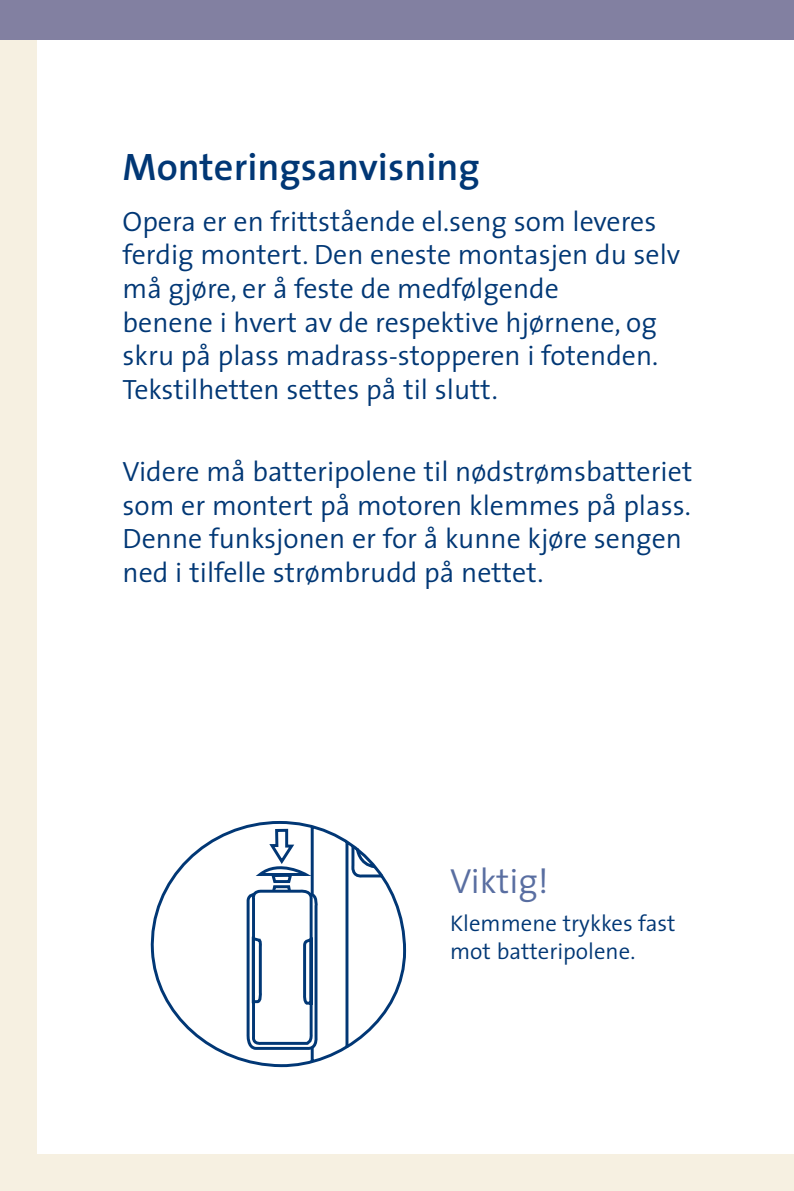
<style>
.page{position:relative;width:794px;height:1191px;background:#f6f0e1}
.page>*{position:absolute;margin:0;border:0;box-sizing:border-box;transform-origin:0 0}
.Head{font:600 38.5px "The Sans";color:#013775}
.t1{font:300 35px "The Sans";color:#596ea1}
.t2{font:300 28px/33.6px "The Sans";color:#013775}
.Billedtekst{font:300 22.75px/28px "The Sans";color:#013775}
</style>
<div class="page">
<div style="left:38px;top:38px;width:756px;height:1115px;background:#fff"></div>
<div style="left:0;top:0;width:794px;height:40px;background:#8280a1"></div>
<svg style="left:151px;top:821px;width:255px;height:246px"></svg>
<svg style="left:245px;top:872px;width:74px;height:179px"></svg>
<p class="Head" style="left:123px;top:135px;width:359px">Monteringsanvisning</p>
<p class="t2" style="left:123px;top:204px;width:535px">Opera er en frittstående el.seng som leveres</p>
<p class="t2" style="left:123px;top:237px;width:559px">ferdig montert. Den eneste montasjen du selv</p>
<p class="t2" style="left:123px;top:271px;width:438px">må gjøre, er å feste de medfølgende</p>
<p class="t2" style="left:123px;top:304px;width:536px">benene i hvert av de respektive hjørnene, og</p>
<p class="t2" style="left:123px;top:338px;width:537px">skru på plass madrass-stopperen i fotenden.</p>
<p class="t2" style="left:123px;top:372px;width:377px">Tekstilhetten settes på til slutt.</p>
<p class="t2" style="left:123px;top:454px;width:571px">Videre må batteripolene til nødstrømsbatteriet som er montert på motoren klemmes på plass.<br>Denne funksjonen er for å kunne kjøre sengen ned i tilfelle strømbrudd på nettet.</p>
<p class="t1" style="left:450px;top:851px;width:100px">Viktig!</p>
<p class="Billedtekst" style="left:450px;top:908px;width:227px">Klemmene trykkes fast mot batteripolene.</p>
</div>
